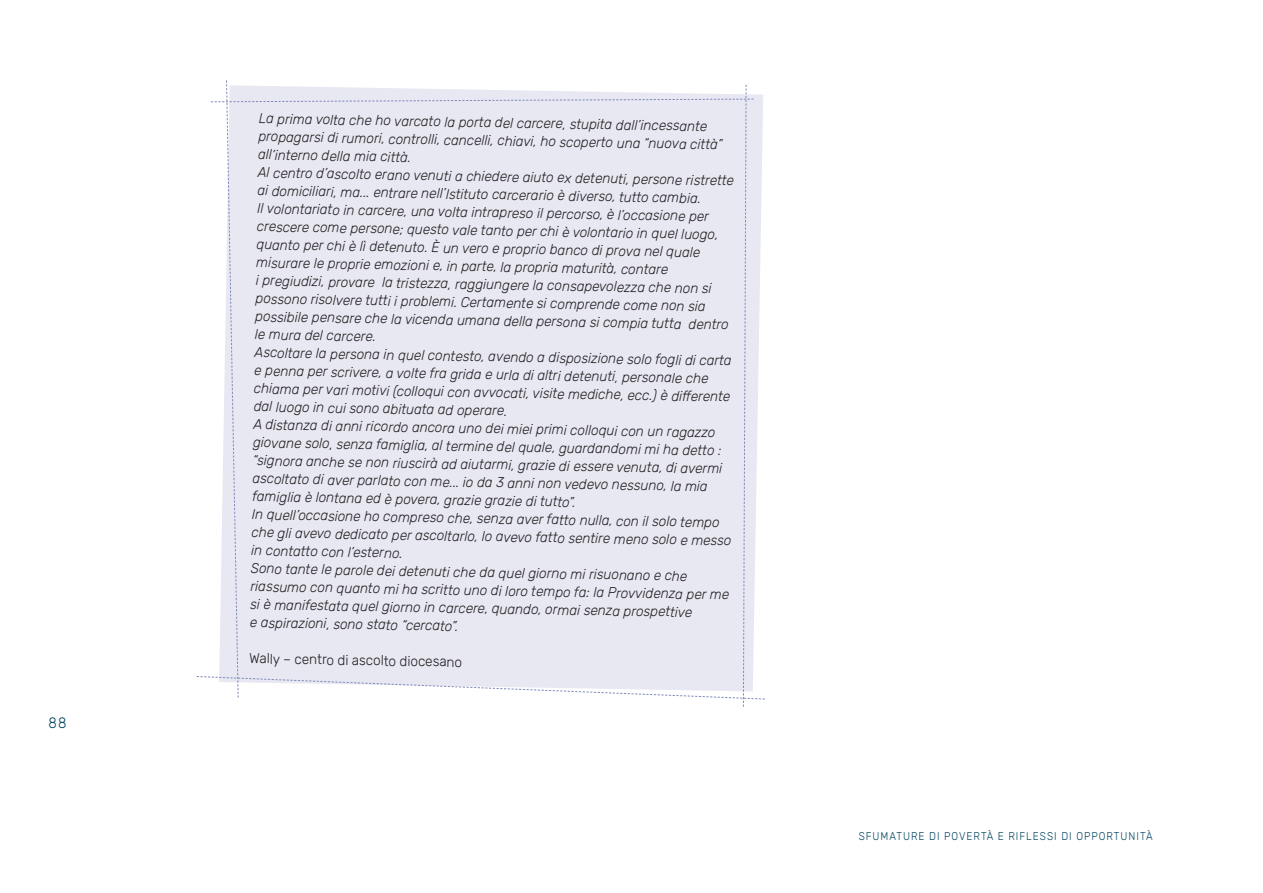
<style>
.page{position:relative;width:1263px;height:893px;background:#fff}
.page>*{position:absolute;margin:0;border:0;box-sizing:border-box;transform-origin:0 0}
.t1{font:300 15px "Rubik";color:#004360;scale:.9 1}
.t2{font:italic 300 14.25px/18px "Rubik";color:#231f20;scale:.95 1}
.t3{font:300 14.25px "Rubik";color:#231f20;scale:.95 1}
.t4{font:300 11.25px "Rubik";letter-spacing:.1em;color:#004360;scale:.9 1}
</style>
<div class="page">
<svg style="left:196px;top:80px;width:569px;height:627px;background:#e9eaf3"></svg>
<p class="t1" style="left:49px;top:715px;width:22px">88</p>
<p class="t2" style="left:259px;top:110px;width:507px;rotate:1deg">La prima volta che ho varcato la porta del carcere, stupita dall’incessante propagarsi di rumori, controlli, cancelli, chiavi, ho scoperto una “nuova città” all’interno della mia città.<br>Al centro d’ascolto erano venuti a chiedere aiuto ex detenuti, persone ristrette ai domiciliari, ma... entrare nell’Istituto carcerario è diverso, tutto cambia.<br>Il volontariato in carcere, una volta intrapreso il percorso, è l’occasione per crescere come persone; questo vale tanto per chi è volontario in quel luogo, quanto per chi è lì detenuto. È un vero e proprio banco di prova nel quale misurare le proprie emozioni e, in parte, la propria maturità, contare<br>i pregiudizi, provare la tristezza, raggiungere la consapevolezza che non si possono risolvere tutti i problemi. Certamente si comprende come non sia possibile pensare che la vicenda umana della persona si compia tutta dentro le mura del carcere.<br>Ascoltare la persona in quel contesto, avendo a disposizione solo fogli di carta e penna per scrivere, a volte fra grida e urla di altri detenuti, personale che chiama per vari motivi (colloqui con avvocati, visite mediche, ecc.) è diff erente dal luogo in cui sono abituata ad operare.<br>A distanza di anni ricordo ancora uno dei miei primi colloqui con un ragazzo giovane solo, senza famiglia, al termine del quale, guardandomi mi ha detto : “signora anche se non riuscirà ad aiutarmi, grazie di essere venuta, di avermi ascoltato di aver parlato con me... io da 3 anni non vedevo nessuno, la mia famiglia è lontana ed è povera, grazie grazie di tutto”.<br>In quell’occasione ho compreso che, senza aver fatto nulla, con il solo tempo che gli avevo dedicato per ascoltarlo, lo avevo fatto sentire meno solo e messo in contatto con l’esterno.<br>Sono tante le parole dei detenuti che da quel giorno mi risuonano e che riassumo con quanto mi ha scritto uno di loro tempo fa: la Provvidenza per me si è manifestata quel giorno in carcere, quando, ormai senza prospettive<br>e aspirazioni, sono stato “cercato”.</p>
<p class="t3" style="left:249px;top:650px;width:226px;rotate:1deg">Wally – centro di ascolto diocesano</p>
<p class="t4" style="left:859px;top:829px;width:328px">SFUMATURE DI POVERTÀ E RIFLESSI DI OPPORTUNITÀ</p>
</div>
